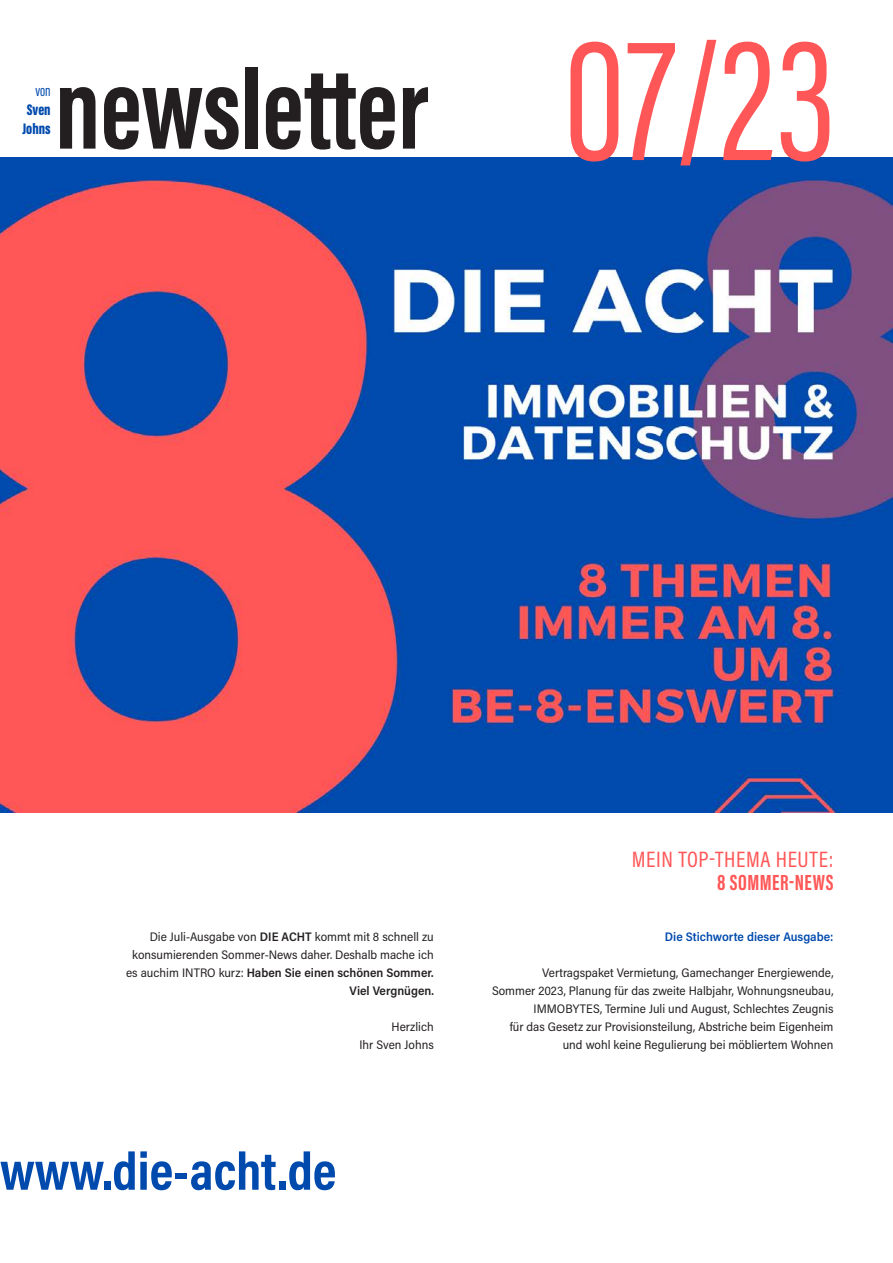
<style>
.page{position:relative;width:893px;height:1263px;background:#fff}
.page>*{position:absolute;margin:0;border:0;box-sizing:border-box;transform-origin:0 0}
.t1{font:180px "Acumin Pro Extra Cond";color:#ff5757}
.t2{font:700 117px "Acumin Pro Extra Cond";color:#231f20}
.t3{font:700 54px "Acumin Pro Cond";color:#004aad}
.t4{font:22.5px "Acumin Pro Cond";letter-spacing:.025em;color:#ff5757}
.t5{font:700 22.5px "Acumin Pro Extra Cond";letter-spacing:.025em;color:#ff5757}
.t6{font:900 15.75px "Acumin Pro Extra Cond";color:#004aad}
.t7{font:15.75px "Acumin Pro Extra Cond";color:#004aad}
.t8{font:12.45px/18px "Acumin Pro Semi Cond";color:#231f20;text-align:right}
.t9{font:600 12.45px "Acumin Pro Semi Cond";color:#004aad}
.s1{font-weight:600}
</style>
<div class="page">
<img style="left:0;top:157px;width:893px;height:655px">
<p class="t7" style="left:35px;top:85px;width:17px">von</p>
<p class="t6" style="left:27px;top:101px;width:25px">Sven</p>
<p class="t6" style="left:23px;top:119px;width:30px">Johns</p>
<p class="t2" style="left:55px;top:67px;width:375px">newsletter</p>
<p class="t1" style="left:564px;top:34px;width:273px">07/23</p>
<p class="t8" style="left:126px;top:929px;width:309px">Die Juli-Ausgabe von <span class="s1">DIE ACHT</span> kommt mit 8 schnell zu konsumierenden Sommer-News daher. Deshalb mache ich es auchim INTRO kurz: <span class="s1">Haben Sie einen schönen Sommer.<br>Viel Vergnügen.</span></p>
<p class="t8" style="left:392px;top:1019px;width:44px">Herzlich</p>
<p class="t8" style="left:359px;top:1037px;width:76px">Ihr Sven Johns</p>
<p class="t3" style="left:0;top:1151px;width:338px">www.die-acht.de</p>
<p class="t4" style="left:632px;top:846px;width:203px">MEIN TOP-THEMA HEUTE:</p>
<p class="t5" style="left:717px;top:874px;width:118px">8 SOMMER-NEWS</p>
<p class="t9" style="left:665px;top:932px;width:170px">Die Stichworte dieser Ausgabe:</p>
<p class="t8" style="left:492px;top:965px;width:343px">Vertragspaket Vermietung, Gamechanger Energiewende,<br>Sommer 2023, Planung für das zweite Halbjahr, Wohnungsneubau, IMMOBYTES, Termine Juli und August, Schlechtes Zeugnis<br>für das Gesetz zur Provisionsteilung, Abstriche beim Eigenheim und wohl keine Regulierung bei möbliertem Wohnen</p>
</div>
